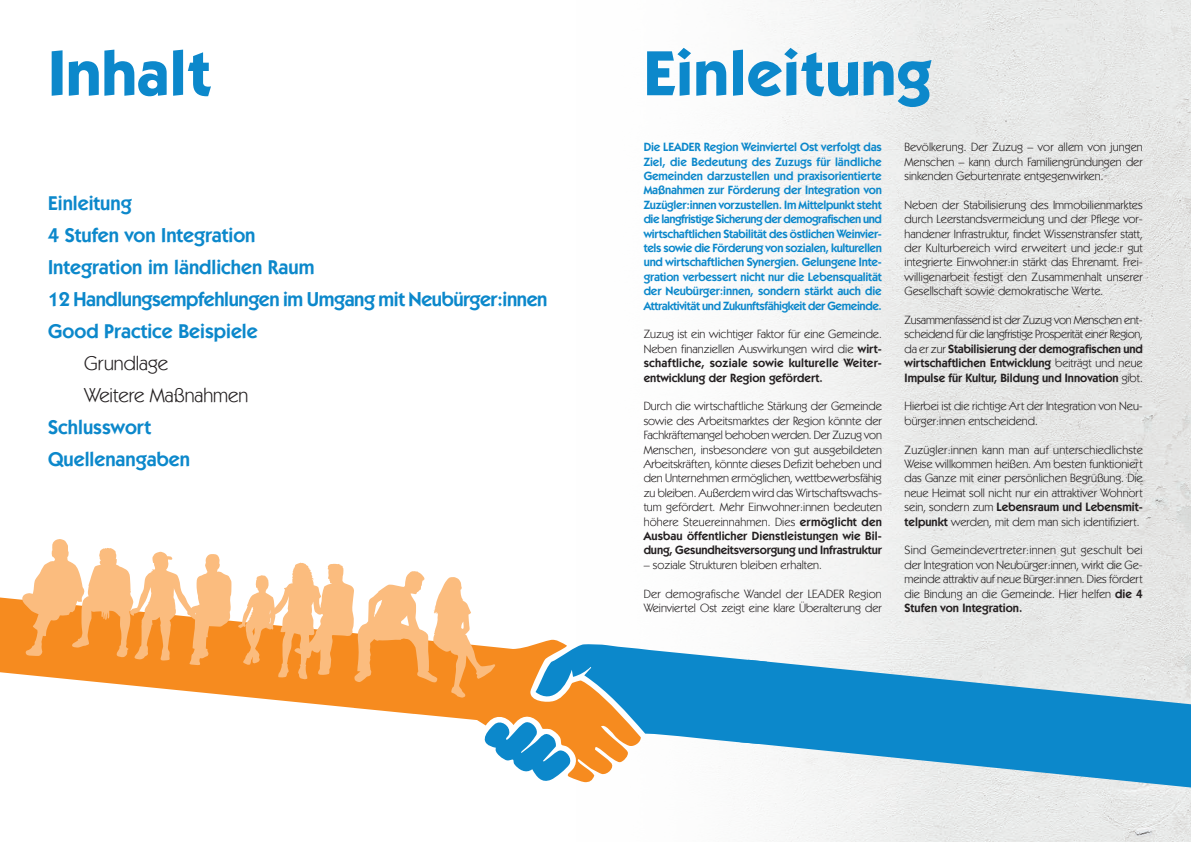
<style>
.page{position:relative;width:1191px;height:842px;background:#fff}
.page>*{position:absolute;margin:0;border:0;box-sizing:border-box;transform-origin:0 0}
.Headline{font:700 64px "ITC Kabel Std";color:#0c88cb}
.Fließtext_neu{font:600 20px "Kabel IT Cby BT";color:#0c88cb}
.Fließtext_neu-2{font:600 20px "Kabel IT Cby BT";letter-spacing:-.02em;color:#0c88cb}
.Fließtext_neu-3{font:20px "Kabel IT Cby BT";color:#231f20}
.Fließtext_neu-4{font:12px/14.4px "Kabel IT Cby BT";color:#231f20;text-align:justify}
.Fließtext_neu-5{font:600 12px/14.4px "Kabel IT Cby BT";letter-spacing:-.03em;color:#0c88cb;text-align:justify}
.s1{font-weight:600}
</style>
<div class="page">
<img style="left:725px;top:0;width:466px;height:842px">
<svg style="left:0;top:597px;width:238px;height:100px;fill:#f68b1f"></svg>
<svg style="left:740px;top:660px;width:451px;height:127px;background:#59aad6"></svg>
<svg style="left:22px;top:539px;width:210px;height:126px"></svg>
<svg style="left:238px;top:563px;width:529px;height:221px"></svg>
<p class="Headline" style="left:48px;top:34px;width:165px">Inhalt</p>
<p class="Headline" style="left:643px;top:34px;width:290px">Einleitung</p>
<p class="Fließtext_neu" style="left:48px;top:190px;width:85px">Einleitung</p>
<p class="Fließtext_neu" style="left:48px;top:222px;width:209px">4 Stufen von Integration</p>
<p class="Fließtext_neu" style="left:48px;top:254px;width:268px">Integration im ländlichen Raum</p>
<p class="Fließtext_neu-2" style="left:48px;top:286px;width:501px">12 Handlungsempfehlungen im Umgang mit Neubürger:innen</p>
<p class="Fließtext_neu" style="left:48px;top:318px;width:211px">Good Practice Beispiele</p>
<p class="Fließtext_neu-3" style="left:84px;top:350px;width:85px">Grundlage</p>
<p class="Fließtext_neu-3" style="left:84px;top:382px;width:166px">Weitere Maßnahmen</p>
<p class="Fließtext_neu" style="left:48px;top:414px;width:104px">Schlusswort</p>
<p class="Fließtext_neu" style="left:48px;top:446px;width:143px">Quellenangaben</p>
<p class="Fließtext_neu-5" style="left:643px;top:140px;width:240px">Die LEADER Region Weinviertel Ost verfolgt das Ziel, die Bedeutung des Zuzugs für ländliche Gemeinden darzustellen und praxisorientierte Maßnahmen zur Förderung der Integration von Zuzügler:innen vorzustellen. Im Mittelpunkt steht die langfristige Sicherung der demografischen und wirtschaftlichen Stabilität des östlichen Weinvier&shy;tels sowie die Förderung von sozialen, kulturellen und wirtschaftlichen Synergien. Gelungene Inte&shy;gration verbessert nicht nur die Lebensqualität der Neubürger:innen, sondern stärkt auch die Attraktivität und Zukunftsfähigkeit der Gemeinde.</p>
<p class="Fließtext_neu-4" style="left:643px;top:327px;width:240px">Zuzug ist ein wichtiger Faktor für eine Gemeinde.<br>Neben finanziellen Auswirkungen wird die <span class="s1">wirt&shy;schaftliche, soziale sowie kulturelle Weiter&shy;entwicklung der Region gefördert.</span></p>
<p class="Fließtext_neu-4" style="left:643px;top:399px;width:240px">Durch die wirtschaftliche Stärkung der Gemeinde sowie des Arbeitsmarktes der Region könnte der Fachkräftemangel behoben werden. Der Zuzug von Menschen, insbesondere von gut ausgebildeten Arbeitskräften, könnte dieses Defizit beheben und den Unternehmen ermöglichen, wettbewerbsfähig zu bleiben. Außerdem wird das Wirtschaftswachs&shy;tum gefördert. Mehr Einwohner:innen bedeuten höhere Steuereinnahmen. Dies <span class="s1">ermöglicht den Ausbau öffentlicher Dienstleistungen wie Bil&shy;dung, Gesundheitsversorgung und Infrastruktur</span></p>
<p class="Fließtext_neu-4" style="left:643px;top:557px;width:180px">– soziale Strukturen bleiben erhalten.</p>
<p class="Fließtext_neu-4" style="left:643px;top:586px;width:240px">Der demografische Wandel der LEADER Region<br>Weinviertel Ost zeigt eine klare Überalterung der</p>
<p class="Fließtext_neu-4" style="left:904px;top:140px;width:240px">Bevölkerung. Der Zuzug – vor allem von jungen Menschen – kann durch Familiengründungen der sinkenden Geburtenrate entgegenwirken.</p>
<p class="Fließtext_neu-4" style="left:904px;top:197px;width:240px">Neben der Stabilisierung des Immobilienmarktes durch Leerstandsvermeidung und der Pflege vor&shy;handener Infrastruktur, findet Wissenstransfer statt, der Kulturbereich wird erweitert und jede:r gut integrierte Einwohner:in stärkt das Ehrenamt. Frei&shy;willigenarbeit festigt den Zusammenhalt unserer Gesellschaft sowie demokratische Werte.</p>
<p class="Fließtext_neu-4" style="left:904px;top:312px;width:240px">Zusammenfassend ist der Zuzug von Menschen ent&shy;scheidend für die langfristige Prosperität einer Region, da er zur <span class="s1">Stabilisierung der demografischen und wirtschaftlichen Entwicklung</span> beiträgt und neue <span class="s1">Impulse für Kultur, Bildung und Innovation</span> gibt.</p>
<p class="Fließtext_neu-4" style="left:904px;top:399px;width:240px">Hierbei ist die richtige Art der Integration von Neu&shy;bürger:innen entscheidend.</p>
<p class="Fließtext_neu-4" style="left:904px;top:442px;width:240px">Zuzügler:innen kann man auf unterschiedlichste Weise willkommen heißen. Am besten funktioniert das Ganze mit einer persönlichen Begrüßung. Die neue Heimat soll nicht nur ein attraktiver Wohnort sein, sondern zum <span class="s1">Lebensraum und Lebensmit&shy;telpunkt</span> werden, mit dem man sich identifiziert.</p>
<p class="Fließtext_neu-4" style="left:904px;top:543px;width:240px">Sind Gemeindevertreter:innen gut geschult bei der Integration von Neubürger:innen, wirkt die Ge&shy;meinde attraktiv auf neue Bürger:innen. Dies fördert die Bindung an die Gemeinde. Hier helfen <span class="s1">die 4<br>Stufen von Integration.</span></p>
</div>
